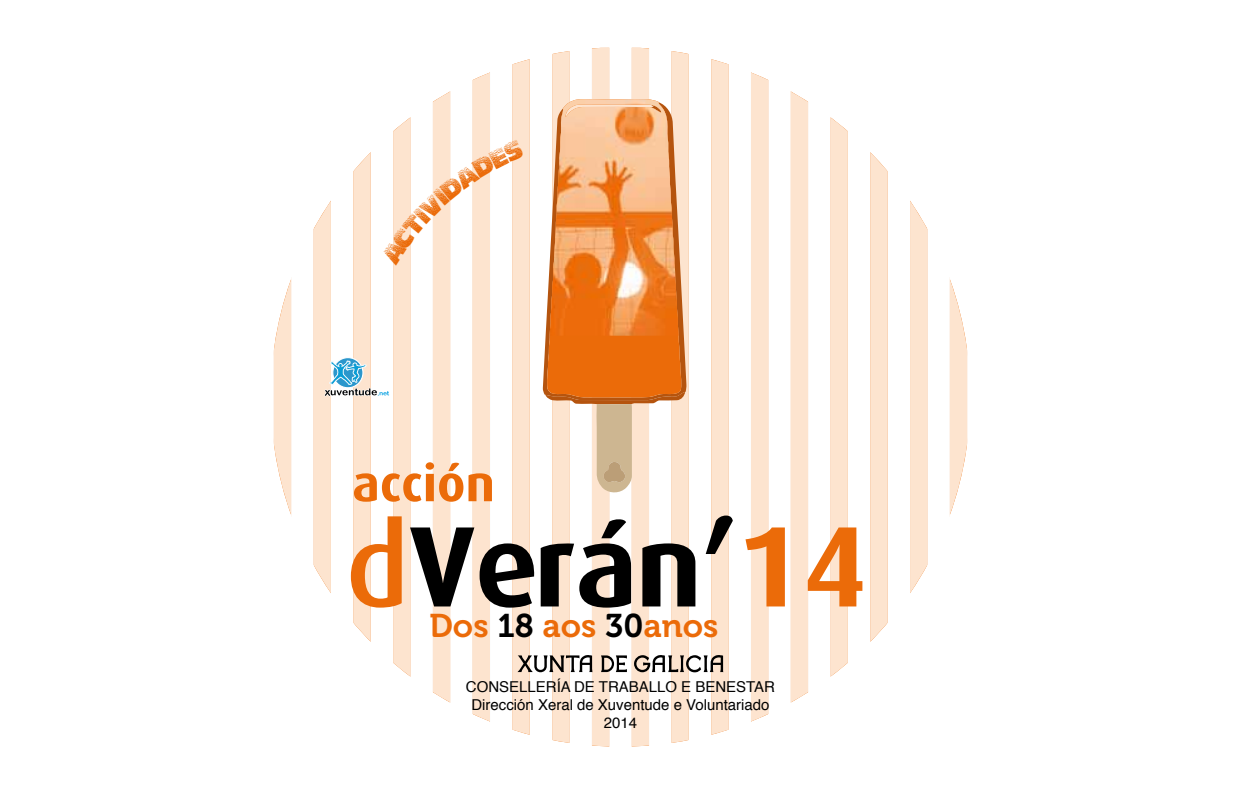
<style>
.page{position:relative;width:1241px;height:794px;background:#fff}
.page>*{position:absolute;margin:0;border:0;box-sizing:border-box;transform-origin:0 0}
.t1{font:700 114.8px "Dax";color:#000}
.t2{font:700 50.75px "Dax";color:#eb6b09}
.t3{font:32.73px "Museo 700";color:#eb6b09}
.t4{font:15.05px/18px "Helvetica";color:#000;text-align:center}
.s1{font-weight:500;color:#eb6b09}
.s2{color:#eb6b09}
.s3{color:#000}
</style>
<div class="page">
<svg style="left:274px;top:47px;width:693px;height:699px"></svg>
<svg style="left:542px;top:102px;width:144px;height:298px"></svg>
<svg style="left:545px;top:392px;width:140px;height:102px"></svg>
<svg style="left:324px;top:357px;width:65px;height:39px"></svg>
<svg style="left:546px;top:99px;width:136px;height:298px;background:#e97a26"></svg>
<img style="left:549px;top:99px;width:129px;height:237px">
<svg style="left:601px;top:655px;width:26px;height:17px"></svg>
<svg style="left:634px;top:654px;width:89px;height:19px"></svg>
<svg style="left:517px;top:655px;width:75px;height:17px"></svg>
<svg style="left:381px;top:139px;width:143px;height:127px"></svg>
<h2 class="t2" style="left:352px;top:455px;width:144px">acción</h2>
<h1 class="t1" style="left:345px;top:502px;width:523px"><span class="s1">d</span>Verán’<span class="s2">14</span></h1>
<h3 class="t3" style="left:429px;top:607px;width:290px">Dos <span class="s3">18</span> aos <span class="s3">30</span>anos</h3>
<p class="t4" style="left:466px;top:678px;width:310px">CONSELLERÍA DE TRABALLO E BENESTAR<br>Dirección Xeral de Xuventude e Voluntariado<br>2014</p>
</div>
